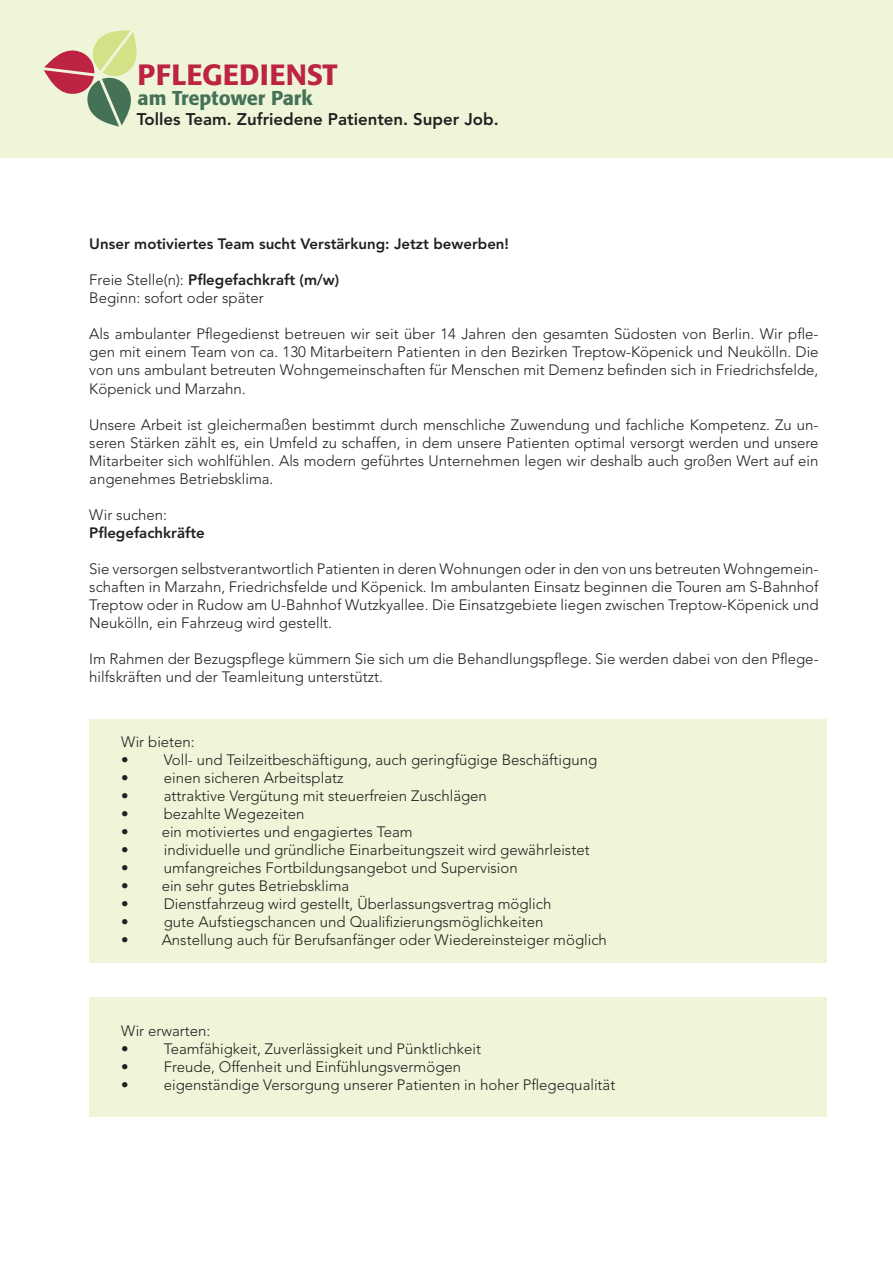
<style>
.page{position:relative;width:893px;height:1263px;background:#fff}
.page>*{position:absolute;margin:0;border:0;box-sizing:border-box;transform-origin:0 0}
.t1{font:500 28.95px "Formata";color:#bd2343}
.t2{font:500 19.8px "Formata";color:#457256}
.t3{font:800 16.8px "Avenir LT Std";color:#231f20}
.t4{font:300 15px/18px "Avenir LT Std";color:#231f20;text-align:justify}
.t5{font:800 15px "Avenir LT Std";color:#231f20}
.s1{font-weight:800}
</style>
<div class="page">
<div style="left:0;top:0;width:893px;height:157px;background:#eff5d8"></div>
<div style="left:89px;top:720px;width:738px;height:243px;background:#eff5d8"></div>
<svg style="left:44px;top:30px;width:93px;height:97px"></svg>
<div style="left:89px;top:997px;width:738px;height:119px;background:#eff5d8"></div>
<h1 class="t1" style="left:138px;top:57px;width:202px">PFLEGEDIENST</h1>
<h2 class="t2" style="left:138px;top:86px;width:176px">am Treptower Park</h2>
<p class="t3" style="left:137px;top:109px;width:363px">Tolles Team. Zufriedene Patienten. Super Job.</p>
<p class="t5" style="left:89px;top:235px;width:421px">Unser motiviertes Team sucht Verstärkung: Jetzt bewerben!</p>
<p class="t4" style="left:89px;top:271px;width:252px">Freie Stelle(n): <span class="s1">Pflegefachkraft (m/w)<br></span>Beginn: sofort oder später</p>
<p class="t4" style="left:89px;top:325px;width:731px">Als ambulanter Pflegedienst betreuen wir seit über 14 Jahren den gesamten Südosten von Berlin. Wir pfle&shy;gen mit einem Team von ca. 130 Mitarbeitern Patienten in den Bezirken Treptow-Köpenick und Neukölln. Die von uns ambulant betreuten Wohngemeinschaften für Menschen mit Demenz befinden sich in Friedrichsfelde, Köpenick und Marzahn.</p>
<p class="t4" style="left:89px;top:415px;width:731px">Unsere Arbeit ist gleichermaßen bestimmt durch menschliche Zuwendung und fachliche Kompetenz. Zu un&shy;seren Stärken zählt es, ein Umfeld zu schaffen, in dem unsere Patienten optimal versorgt werden und unsere Mitarbeiter sich wohlfühlen. Als modern geführtes Unternehmen legen wir deshalb auch großen Wert auf ein angenehmes Betriebsklima.</p>
<p class="t4" style="left:89px;top:505px;width:79px">Wir suchen:</p>
<p class="t5" style="left:89px;top:523px;width:117px">Pflegefachkräfte</p>
<p class="t4" style="left:89px;top:559px;width:731px">Sie versorgen selbstverantwortlich Patienten in deren Wohnungen oder in den von uns betreuten Wohngemein&shy;schaften in Marzahn, Friedrichsfelde und Köpenick. Im ambulanten Einsatz beginnen die Touren am S-Bahnhof Treptow oder in Rudow am U-Bahnhof Wutzkyallee. Die Einsatzgebiete liegen zwischen Treptow-Köpenick und Neukölln, ein Fahrzeug wird gestellt.</p>
<p class="t4" style="left:89px;top:649px;width:731px">Im Rahmen der Bezugspflege kümmern Sie sich um die Behandlungspflege. Sie werden dabei von den Pflege&shy;hilfskräften und der Teamleitung unterstützt.</p>
<p class="t4" style="left:121px;top:733px;width:75px">Wir bieten:</p>
<p class="t4" style="left:121px;top:751px;width:478px">• Voll- und Teilzeitbeschäftigung, auch geringfügige Beschäftigung</p>
<p class="t4" style="left:121px;top:769px;width:224px">• einen sicheren Arbeitsplatz</p>
<p class="t4" style="left:121px;top:787px;width:367px">• attraktive Vergütung mit steuerfreien Zuschlägen</p>
<p class="t4" style="left:121px;top:805px;width:185px">• bezahlte Wegezeiten</p>
<p class="t4" style="left:121px;top:823px;width:293px">• ein motiviertes und engagiertes Team</p>
<p class="t4" style="left:121px;top:841px;width:470px">• individuelle und gründliche Einarbeitungszeit wird gewährleistet</p>
<p class="t4" style="left:121px;top:859px;width:398px">• umfangreiches Fortbildungsangebot und Supervision</p>
<p class="t4" style="left:121px;top:877px;width:230px">• ein sehr gutes Betriebsklima</p>
<p class="t4" style="left:121px;top:895px;width:432px">• Dienstfahrzeug wird gestellt, Überlassungsvertrag möglich</p>
<p class="t4" style="left:121px;top:913px;width:424px">• gute Aufstiegschancen und Qualifizierungsmöglichkeiten</p>
<p class="t4" style="left:121px;top:931px;width:487px">• Anstellung auch für Berufsanfänger oder Wiedereinsteiger möglich</p>
<p class="t4" style="left:121px;top:1022px;width:91px">Wir erwarten:</p>
<p class="t4" style="left:121px;top:1040px;width:361px">• Teamfähigkeit, Zuverlässigkeit und Pünktlichkeit</p>
<p class="t4" style="left:121px;top:1058px;width:341px">• Freude, Offenheit und Einfühlungsvermögen</p>
<p class="t4" style="left:121px;top:1076px;width:496px">• eigenständige Versorgung unserer Patienten in hoher Pflegequalität</p>
</div>
